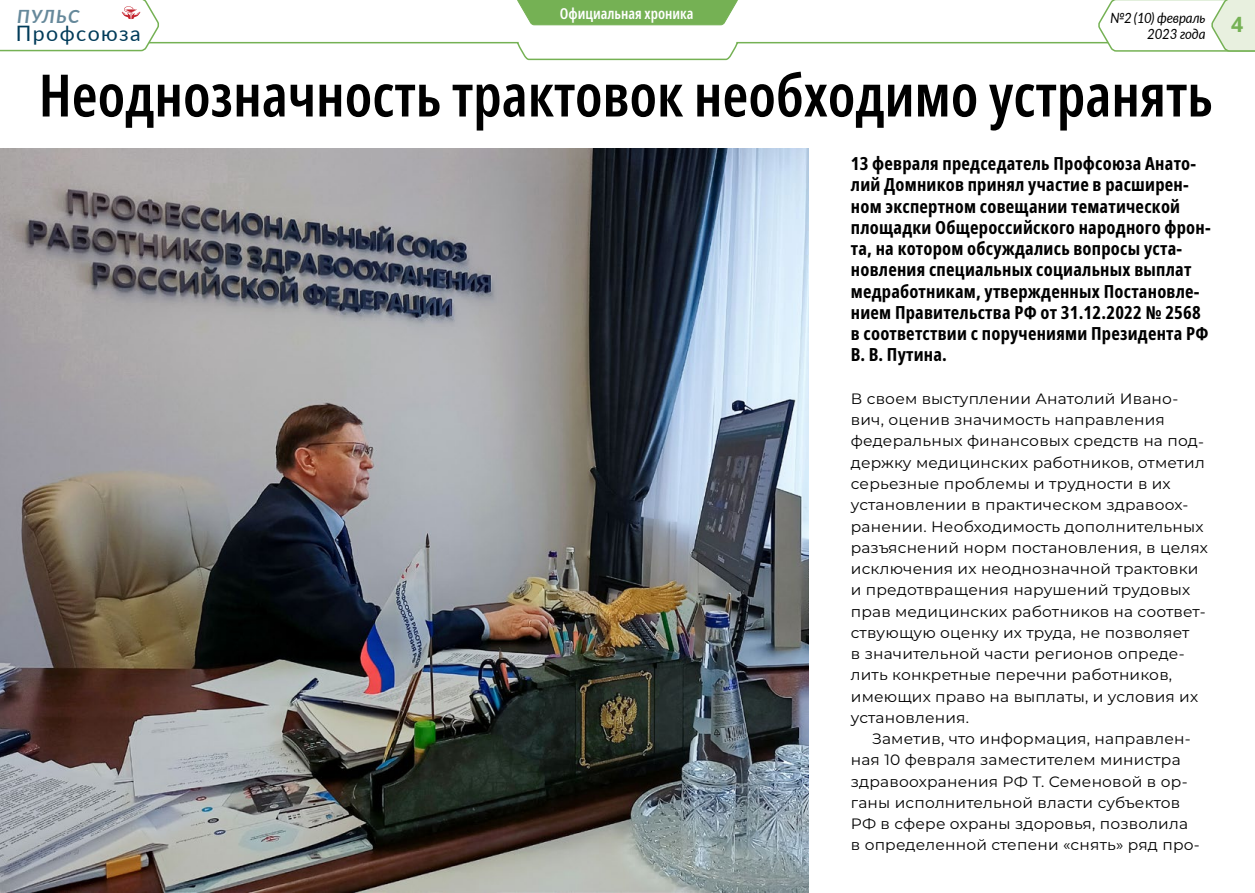
<style>
.page{position:relative;width:1255px;height:893px;background:#fff}
.page>*{position:absolute;margin:0;border:0;box-sizing:border-box;transform-origin:0 0}
.t1{font:600 extra-condensed 58.5px "Noto Sans";color:#000}
.t2{font:21.3px "Lato";letter-spacing:.07em;color:#003b59}
.t3{font:italic 700 18.3px "Lato";letter-spacing:.07em;color:#66899b}
.t4{font:700 extra-condensed 18px/21.3px "Noto Sans";letter-spacing:.01em;color:#000}
.t5{font:15px/21.3px "Montserrat";letter-spacing:.01em;color:#000}
.t6{font:600 extra-condensed 15px "Noto Sans";color:#fff}
.t7{font:italic 14.1px/15.3px "Lato";letter-spacing:-.015em;color:#000;scale:.94 1}
</style>
<div class="page">
<img style="left:0;top:149px;width:808px;height:744px">
<svg style="left:161px;top:41px;width:935px;height:20px"></svg>
<svg style="left:517px;top:0;width:221px;height:26px;background:#81b863"></svg>
<svg style="left:1096px;top:0;width:158px;height:52px"></svg>
<svg style="left:0;top:0;width:161px;height:52px"></svg>
<p class="t3" style="left:17px;top:3px;width:64px">ПУЛЬС</p>
<h2 class="t2" style="left:16px;top:18px;width:126px">Профсоюза</h2>
<p class="t6" style="left:560px;top:3px;width:135px">Официальная хроника</p>
<p class="t7" style="left:1147px;top:10px;width:104px;text-indent:-37px">№2(10) февраль<br>2023 года <sup>4</sup></p>
<h1 class="t1" style="left:39px;top:54px;width:1175px">Неоднозначность трактовок необходимо устранять</h1>
<p class="t4" style="left:850px;top:153px;width:361px">13 февраля председатель Профсоюза Анато&shy;лий Домников принял участие в расширен&shy;ном экспертном совещании тематической площадки Общероссийского народного фрон&shy;та, на котором обсуждались вопросы уста&shy;новления специальных социальных выплат медработникам, утвержденных Постановле&shy;нием Правительства РФ от 31.12.2022 № 2568 в соответствии с поручениями Президента РФ В. В. Путина.</p>
<p class="t5" style="left:850px;top:387px;width:359px">В своем выступлении Анатолий Ивано&shy;вич, оценив значимость направления федеральных финансовых средств на под&shy;держку медицинских работников, отметил серьезные проблемы и трудности в их установлении в практическом здравоох&shy;ранении. Необходимость дополнительных разъяснений норм постановления, в целях исключения их неоднозначной трактовки и предотвращения нарушений трудовых прав медицинских работников на соответ&shy;ствующую оценку их труда, не позволяет<br>в значительной части регионов опреде&shy;лить конкретные перечни работников, имеющих право на выплаты, и условия их установления.</p>
<p class="t5" style="left:850px;top:728px;width:350px;text-indent:21px">Заметив, что информация, направлен&shy;ная 10 февраля заместителем министра здравоохранения РФ Т. Семеновой в ор&shy;ганы исполнительной власти субъектов РФ в сфере охраны здоровья, позволила в определенной степени «снять» ряд про-</p>
</div>
